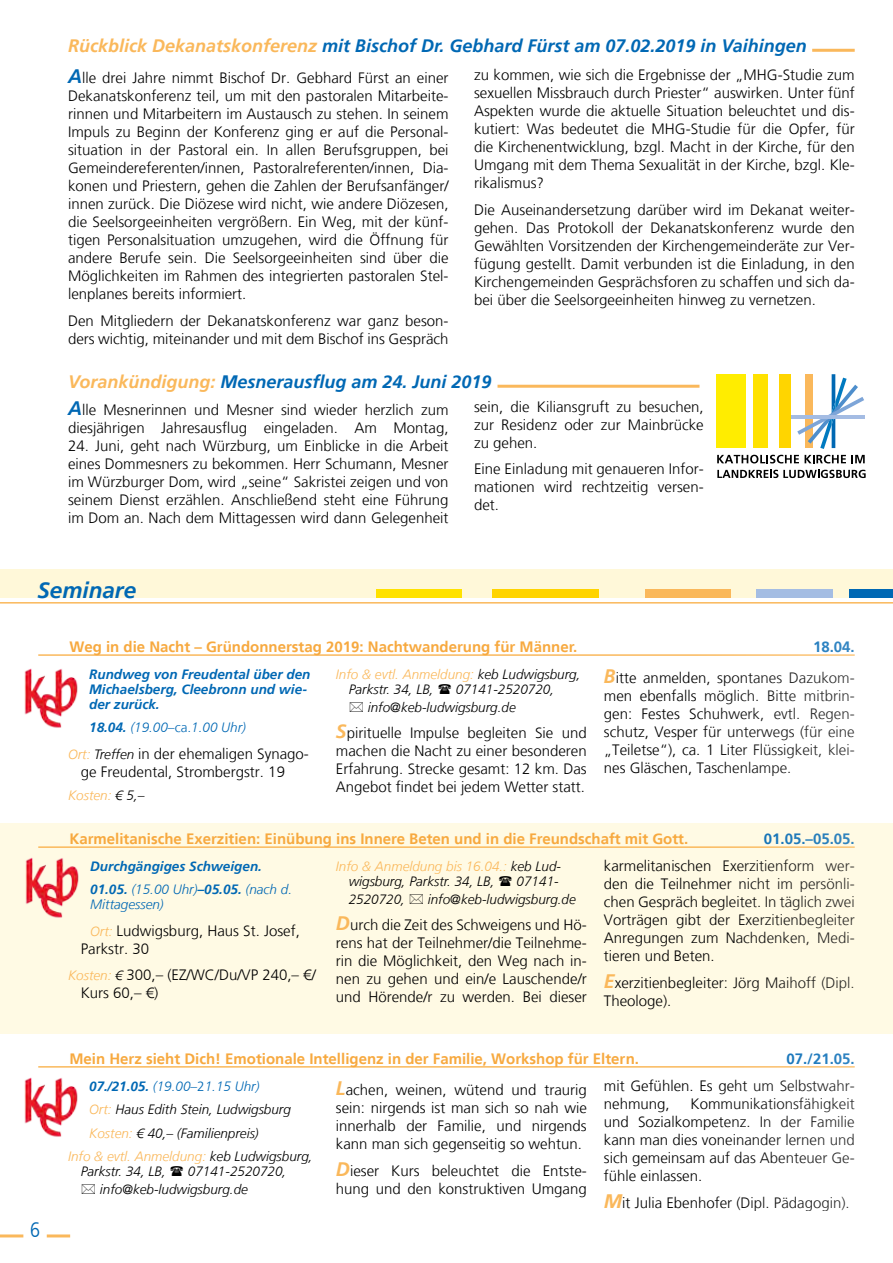
<style>
.page{position:relative;width:893px;height:1263px;background:#fff}
.page>*{position:absolute;margin:0;border:0;box-sizing:border-box;transform-origin:0 0}
.t1{font:italic 700 22.5px "Frutiger LT";color:#0068b4}
.t2{font:300 condensed 21px "Frutiger LT";color:#0068b4}
.t3{font:italic 700 18px "Frutiger LT";color:#0068b4}
.t4{font:300 15px/18px "Frutiger LT";color:#000;text-align:justify}
.t5{font:700 15px "Frutiger LT";color:#f7a93f}
.t6{font:700 15px "Frutiger LT";color:#0068b4}
.t7{font:italic 300 13.5px/15px "Frutiger LT";color:#000}
.t8{font:italic 700 13.5px/15px "Frutiger LT";color:#0068b4}
.t9{font:italic 300 13.5px "Frutiger LT";color:#0068b4}
.t10{font:italic 300 13.5px "Frutiger LT";color:#fab85b}
.s1{color:#fab85b}
.s2{font-weight:700;font-style:italic;font-size:19.5px;color:#0068b4}
.s3{font-weight:700}
.s4{font-style:normal}
.s5{font-style:italic;font-size:13.5px;color:#fab85b}
.s6{font-style:italic;font-size:13.5px}
.s7{color:#000}
.s8{font-weight:700;font-style:italic;font-size:19.5px;color:#fab85b}
.s9{font-weight:300}
</style>
<div class="page">
<hr style="left:0;top:1234px;width:23px;height:3px;background:#fab85b">
<hr style="left:47px;top:1234px;width:23px;height:3px;background:#fab85b">
<div style="left:0;top:570px;width:893px;height:28px;background:#fff8d9"></div>
<hr style="left:0;top:602px;width:893px;height:1px;background:#fab85b">
<div style="left:645px;top:589px;width:85px;height:9px;background:#fab85b"></div>
<div style="left:376px;top:589px;width:86px;height:9px;background:#ffe200"></div>
<div style="left:492px;top:589px;width:107px;height:9px;background:#ffd400"></div>
<div style="left:756px;top:589px;width:77px;height:9px;background:#a4bde3"></div>
<div style="left:850px;top:589px;width:43px;height:9px;background:#0068b4"></div>
<hr style="left:38px;top:654px;width:817px;height:2px;background:#fab85b">
<img style="left:24px;top:668px;width:54px;height:60px">
<div style="left:0;top:823px;width:893px;height:210px;background:#fffae4"></div>
<hr style="left:38px;top:846px;width:817px;height:2px;background:#fab85b">
<img style="left:25px;top:857px;width:54px;height:61px">
<hr style="left:38px;top:1066px;width:817px;height:1px;background:#fab85b">
<img style="left:24px;top:1077px;width:54px;height:60px">
<hr style="left:812px;top:49px;width:43px;height:3px;background:#fab85b">
<hr style="left:497px;top:385px;width:202px;height:3px;background:#fab85b">
<svg style="left:797px;top:374px;width:67px;height:75px"></svg>
<div style="left:716px;top:374px;width:30px;height:74px;background:#ffed00"></div>
<div style="left:754px;top:374px;width:14px;height:74px;background:#ffe200"></div>
<div style="left:779px;top:374px;width:12px;height:74px;background:#ffd500"></div>
<hr style="left:791px;top:415px;width:74px;height:3px;background:#a4bce3">
<svg style="left:717px;top:455px;width:82px;height:8px"></svg>
<svg style="left:805px;top:455px;width:60px;height:8px"></svg>
<svg style="left:717px;top:470px;width:149px;height:8px"></svg>
<p class="t3" style="left:68px;top:35px;width:740px"><span class="s1">Rückblick Dekanatskonferenz</span> mit Bischof Dr. Gebhard Fürst am 07.02.2019 in Vaihingen</p>
<p class="t4" style="left:68px;top:69px;width:382px"><span class="s2">A</span>lle drei Jahre nimmt Bischof Dr. Gebhard Fürst an einer Dekanatskonferenz teil, um mit den pastoralen Mitarbeite&shy;rinnen und Mitarbeitern im Austausch zu stehen. In seinem Impuls zu Beginn der Konferenz ging er auf die Personal&shy;situation in der Pastoral ein. In allen Berufsgruppen, bei Gemeindereferenten/innen, Pastoralreferenten/innen, Dia&shy;konen und Priestern, gehen die Zahlen der Berufsanfänger/ innen zurück. Die Diözese wird nicht, wie andere Diözesen, die Seelsorgeeinheiten vergrößern. Ein Weg, mit der künf&shy;tigen Personalsituation umzugehen, wird die Öffnung für andere Berufe sein. Die Seelsorgeeinheiten sind über die Möglichkeiten im Rahmen des integrierten pastoralen Stel&shy;lenplanes bereits informiert.</p>
<p class="t4" style="left:68px;top:312px;width:382px">Den Mitgliedern der Dekanatskonferenz war ganz beson&shy;ders wichtig, miteinander und mit dem Bischof ins Gespräch</p>
<p class="t4" style="left:474px;top:66px;width:382px">zu kommen, wie sich die Ergebnisse der „MHG-Studie zum sexuellen Missbrauch durch Priester“ auswirken. Unter fünf Aspekten wurde die aktuelle Situation beleuchtet und dis&shy;kutiert: Was bedeutet die MHG-Studie für die Opfer, für die Kirchenentwicklung, bzgl. Macht in der Kirche, für den Umgang mit dem Thema Sexualität in der Kirche, bzgl. Kle&shy;rikalismus?</p>
<p class="t4" style="left:474px;top:201px;width:382px">Die Auseinandersetzung darüber wird im Dekanat weiter&shy;gehen. Das Protokoll der Dekanatskonferenz wurde den Gewählten Vorsitzenden der Kirchengemeinderäte zur Ver&shy;fügung gestellt. Damit verbunden ist die Einladung, in den Kirchengemeinden Gesprächsforen zu schaffen und sich da&shy;bei über die Seelsorgeeinheiten hinweg zu vernetzen.</p>
<p class="t3" style="left:68px;top:371px;width:425px"><span class="s1">Vorankündigung:</span> Mesnerausflug am 24. Juni 2019</p>
<p class="t4" style="left:68px;top:401px;width:382px"><span class="s2">A</span>lle Mesnerinnen und Mesner sind wieder herzlich zum diesjährigen Jahresausflug eingeladen. Am Montag,</p>
<p class="t4" style="left:68px;top:437px;width:382px">24. Juni, geht nach Würzburg, um Einblicke in die Arbeit eines Dommesners zu bekommen. Herr Schumann, Mesner im Würzburger Dom, wird „seine“ Sakristei zeigen und von seinem Dienst erzählen. Anschließend steht eine Führung im Dom an. Nach dem Mittagessen wird dann Gelegenheit</p>
<p class="t4" style="left:474px;top:398px;width:231px">sein, die Kiliansgruft zu besuchen, zur Residenz oder zur Mainbrücke zu gehen.</p>
<p class="t4" style="left:474px;top:460px;width:231px">Eine Einladung mit genaueren Infor&shy;mationen wird rechtzeitig versen&shy;det.</p>
<h1 class="t1" style="left:37px;top:577px;width:100px">Seminare</h1>
<p class="t5" style="left:69px;top:638px;width:509px">Weg in die Nacht – Gründonnerstag 2019: Nachtwanderung für Männer.</p>
<p class="t8" style="left:89px;top:667px;width:223px">Rundweg von Freudental über den<br>Michaelsberg, Cleebronn und wie&shy;der zurück.</p>
<p class="t9" style="left:89px;top:720px;width:158px"><span class="s3">18.04.</span> (19.00<span class="s4">–ca.</span>1.00 Uhr)</p>
<p class="t4" style="left:81px;top:745px;width:230px;text-indent:-13px"><span class="s5">Ort:</span> <span class="s6">Treffen</span> in der ehemaligen Synago&shy;ge Freudental, Strombergstr. 19</p>
<p class="t10" style="left:68px;top:788px;width:78px">Kosten: <span class="s7">€ 5,–</span></p>
<p class="t7" style="left:349px;top:667px;width:233px;text-indent:-13px"><span class="s1">Info &amp; evtl. Anmeldung:</span> keb Ludwigsburg,<br>Parkstr. 34, LB,</p>
<p class="t7" style="left:368px;top:680px;width:188px;line-height:18px;text-indent:88px">07141-2520720, info@keb-ludwigsburg.de</p>
<p class="t4" style="left:336px;top:724px;width:252px"><span class="s8">S</span>pirituelle Impulse begleiten Sie und machen die Nacht zu einer besonderen Erfahrung. Strecke gesamt: 12 km. Das Angebot findet bei jedem Wetter statt.</p>
<p class="t6" style="left:813px;top:638px;width:43px">18.04.</p>
<p class="t4" style="left:604px;top:669px;width:252px"><span class="s8">B</span>itte anmelden, spontanes Dazukom&shy;men ebenfalls möglich. Bitte mitbrin&shy;gen: Festes Schuhwerk, evtl. Regen&shy;schutz, Vesper für unterwegs (für eine „Teiletse“), ca. 1 Liter Flüssigkeit, klei&shy;nes Gläschen, Taschenlampe.</p>
<p class="t5" style="left:69px;top:830px;width:620px">Karmelitanische Exerzitien: Einübung ins Innere Beten und in die Freundschaft mit Gott.</p>
<p class="t4" style="left:604px;top:857px;width:252px">karmelitanischen Exerzitienform wer&shy;den die Teilnehmer nicht im persönli&shy;chen Gespräch begleitet. In täglich zwei Vorträgen gibt der Exerzitienbegleiter Anregungen zum Nachdenken, Medi&shy;tieren und Beten.</p>
<p class="t4" style="left:604px;top:974px;width:252px"><span class="s8">E</span>xerzitienbegleiter: Jörg Maihoff (Dipl.<br>Theologe).</p>
<p class="t6" style="left:764px;top:830px;width:92px">01.05.–05.05.</p>
<p class="t7" style="left:349px;top:859px;width:214px;text-indent:-13px"><span class="s1">Info &amp; Anmeldung bis 16.04.:</span> keb Lud&shy;wigsburg, Parkstr. 34, LB,</p>
<p class="t8" style="left:90px;top:854px;width:203px;line-height:23.5px">Durchgängiges Schweigen.<br>01.05. <span class="s9">(15.00 Uhr)</span>–05.05. <span class="s9">(nach d.</span></p>
<p class="t9" style="left:90px;top:897px;width:75px">Mittagessen)</p>
<p class="t4" style="left:81px;top:922px;width:221px;text-indent:9px"><span class="s5">Ort:</span> Ludwigsburg, Haus St. Josef,<br>Parkstr. 30</p>
<p class="t4" style="left:81px;top:966px;width:237px;text-indent:-13px"><span class="s5">Kosten:</span> <span class="s6">€</span> 300,– (EZ/WC/Du/VP 240,– €/<br>Kurs 60,– €)</p>
<p class="t7" style="left:517px;top:874px;width:44px">07141-</p>
<p class="t7" style="left:349px;top:892px;width:58px">2520720,</p>
<p class="t7" style="left:428px;top:892px;width:150px">info@keb-ludwigsburg.de</p>
<p class="t4" style="left:336px;top:916px;width:252px"><span class="s8">D</span>urch die Zeit des Schweigens und Hö&shy;rens hat der Teilnehmer/die Teilnehme&shy;rin die Möglichkeit, den Weg nach in&shy;nen zu gehen und ein/e Lauschende/r und Hörende/r zu werden. Bei dieser</p>
<h2 class="t2" style="left:30px;top:1218px;width:12px">6</h2>
<p class="t5" style="left:69px;top:1050px;width:571px">Mein Herz sieht Dich! Emotionale Intelligenz in der Familie, Workshop für Eltern.</p>
<p class="t4" style="left:604px;top:1077px;width:252px">mit Gefühlen. Es geht um Selbstwahr&shy;nehmung,</p>
<p class="t6" style="left:786px;top:1050px;width:70px">07./21.05.</p>
<p class="t9" style="left:89px;top:1078px;width:172px"><span class="s3">07./21.05.</span> (19.00<span class="s4">–2</span>1.15 Uhr)</p>
<p class="t7" style="left:89px;top:1102px;width:203px"><span class="s1">Ort:</span> Haus Edith Stein, Ludwigsburg</p>
<p class="t7" style="left:89px;top:1125px;width:171px"><span class="s1">Kosten:</span> € 40,– (Familienpreis)</p>
<p class="t10" style="left:68px;top:1148px;width:246px">Info &amp; evtl. Anmeldung: <span class="s7">keb Ludwigsburg,</span></p>
<p class="t7" style="left:81px;top:1164px;width:87px">Parkstr. 34, LB,</p>
<p class="t4" style="left:336px;top:1081px;width:252px"><span class="s8">L</span>achen, weinen, wütend und traurig sein: nirgends ist man sich so nah wie innerhalb der Familie, und nirgends kann man sich gegenseitig so wehtun.</p>
<p class="t4" style="left:336px;top:1161px;width:252px"><span class="s8">D</span>ieser Kurs beleuchtet die Entste&shy;hung und den konstruktiven Umgang</p>
<p class="t4" style="left:604px;top:1095px;width:252px;text-indent:87px">Kommunikationsfähigkeit und Sozialkompetenz. In der Familie kann man dies voneinander lernen und sich gemeinsam auf das Abenteuer Ge&shy;fühle einlassen.</p>
<p class="t4" style="left:604px;top:1193px;width:247px"><span class="s8">M</span>it Julia Ebenhofer (Dipl. Pädagogin).</p>
<p class="t7" style="left:100px;top:1162px;width:188px;line-height:18px;text-indent:88px">07141-2520720, info@keb-ludwigsburg.de</p>
</div>
